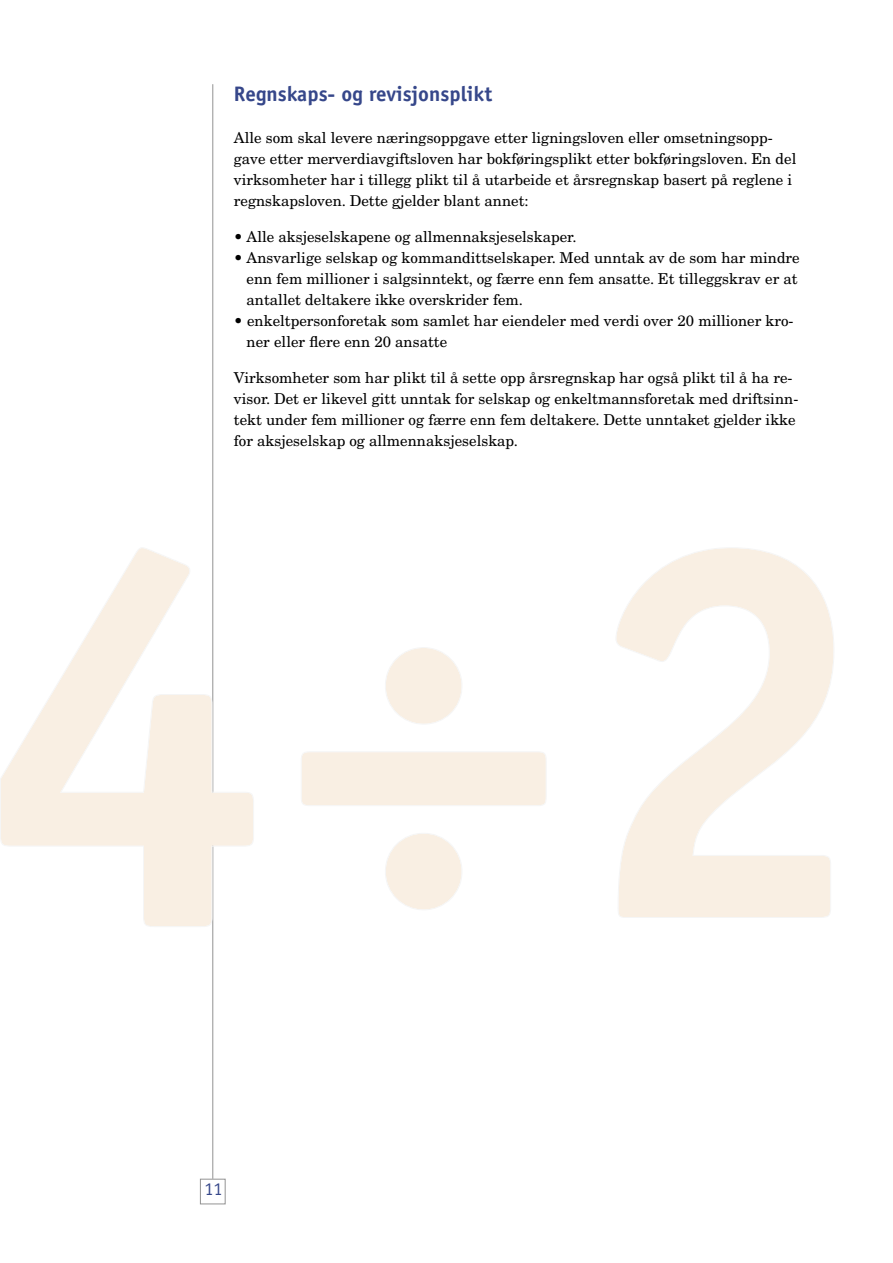
<style>
.page{position:relative;width:893px;height:1263px;background:#fff}
.page>*{position:absolute;margin:0;border:0;box-sizing:border-box;transform-origin:0 0}
.Tittel{font:700 21px "Officina Sans";color:#36478a}
.t1{font:18px "Officina Sans";color:#36478a}
.Brød{font:15px/21px "New Century Schlbk";color:#000}
.Brød_med_innrykk{font:15px/21px "New Century Schlbk";color:#000}
</style>
<div class="page">
<hr style="left:212px;top:84px;width:1px;height:1095px;background:#939393">
<div style="left:200px;top:1179px;width:26px;height:25px;border:1px solid #939393"></div>
<svg style="left:1px;top:547px;width:252px;height:380px"></svg>
<svg style="left:301px;top:648px;width:245px;height:262px"></svg>
<svg style="left:616px;top:548px;width:218px;height:369px;fill:#f9efe3"></svg>
<p class="Tittel" style="left:234px;top:80px;width:260px">Regnskaps- og revisjonsplikt</p>
<p class="Brød" style="left:234px;top:127px;width:564px">Alle som skal levere næringsoppgave etter ligningsloven eller omsetningsopp&shy;gave etter merverdiavgiftsloven har bokføringsplikt etter bokføringsloven. En del virksomheter har i tillegg plikt til å utarbeide et årsregnskap basert på reglene i regnskapsloven. Dette gjelder blant annet:</p>
<p class="Brød_med_innrykk" style="left:234px;top:226px;width:344px">• Alle aksjeselskapene og allmennaksjeselskaper.</p>
<p class="Brød_med_innrykk" style="left:247px;top:247px;width:555px;text-indent:-13px">• Ansvarlige selskap og kommandittselskaper. Med unntak av de som har mindre enn fem millioner i salgsinntekt, og færre enn fem ansatte. Et tilleggskrav er at antallet deltakere ikke overskrider fem.</p>
<p class="Brød_med_innrykk" style="left:247px;top:310px;width:548px;text-indent:-13px">• enkeltpersonforetak som samlet har eiendeler med verdi over 20 millioner kro&shy;ner eller flere enn 20 ansatte</p>
<p class="Brød" style="left:234px;top:367px;width:566px">Virksomheter som har plikt til å sette opp årsregnskap har også plikt til å ha re&shy;visor. Det er likevel gitt unntak for selskap og enkeltmannsforetak med driftsinn&shy;tekt under fem millioner og færre enn fem deltakere. Dette unntaket gjelder ikke for aksjeselskap og allmennaksjeselskap.</p>
<p class="t1" style="left:204px;top:1178px;width:19px">11</p>
</div>
